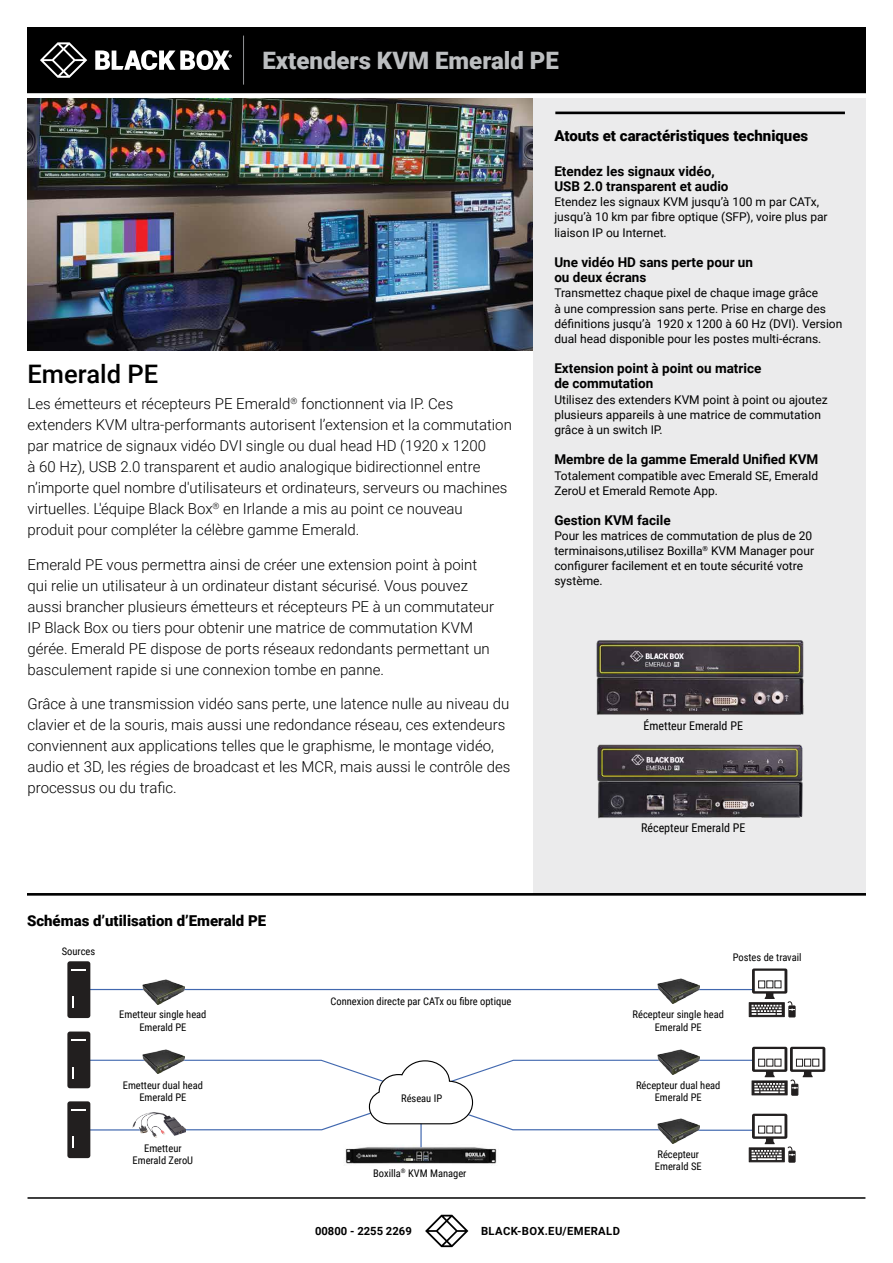
<style>
.page{position:relative;width:893px;height:1263px;background:#fff}
.page>*{position:absolute;margin:0;border:0;box-sizing:border-box;transform-origin:0 0}
.t1{font:500 25.5px "Roboto";color:#000}
.t2{font:900 24px "Roboto";color:#bcbec0}
.t3{font:300 15px/21px "Roboto";color:#000}
.t4{font:900 15px "Roboto";color:#000}
.t5{font:700 13.5px/15px "Roboto";color:#000}
.t6{font:12px/15.3px "Roboto";color:#000}
.t7{font:12px "Roboto Condensed";color:#000}
.t8{font:700 11.25px "Roboto";letter-spacing:.025em;color:#000}
.t9{font:700 11.25px "Roboto";color:#000}
.t10{font:10.5px/12.6px "Roboto Condensed";color:#000;text-align:center}
</style>
<div class="page">
<img style="left:28px;top:98px;width:505px;height:252px">
<div style="left:28px;top:28px;width:837px;height:64px;background:#000"></div>
<div style="left:27px;top:27px;width:839px;height:66px;border:2px solid #000"></div>
<svg style="left:40px;top:42px;width:47px;height:36px"></svg>
<svg style="left:95px;top:50px;width:136px;height:20px"></svg>
<hr style="left:28px;top:1197px;width:837px;height:2px;background:#000">
<hr style="left:243px;top:36px;width:1px;height:49px;background:#939598">
<div style="left:533px;top:98px;width:333px;height:796px;background:#ebebec"></div>
<hr style="left:27px;top:893px;width:839px;height:3px;background:#000">
<hr style="left:555px;top:112px;width:290px;height:2px;background:#000">
<svg style="left:425px;top:1215px;width:43px;height:32px"></svg>
<img style="left:598px;top:784px;width:205px;height:35px">
<img style="left:597px;top:744px;width:206px;height:40px">
<img style="left:596px;top:679px;width:208px;height:36px">
<img style="left:596px;top:640px;width:208px;height:39px">
<img style="left:345px;top:1145px;width:152px;height:19px">
<hr style="left:689px;top:1129px;width:64px;height:2px;background:#4168af">
<hr style="left:697px;top:1060px;width:56px;height:1px;background:#4168af">
<hr style="left:420px;top:1122px;width:2px;height:25px;background:#4168af">
<hr style="left:696px;top:989px;width:58px;height:1px;background:#4168af">
<hr style="left:90px;top:989px;width:571px;height:1px;background:#4168af">
<div style="left:67px;top:1101px;width:23px;height:57px;background:#221f1f;border-radius:3px"></div>
<svg style="left:72px;top:1137px;width:2px;height:11px"></svg>
<div style="left:788px;top:1005px;width:7px;height:12px;border:1px solid #221f1f"></div>
<div style="left:749px;top:1002px;width:36px;height:15px;border:1px solid #221f1f"></div>
<svg style="left:751px;top:968px;width:44px;height:47px"></svg>
<div style="left:758px;top:981px;width:7px;height:7px;border:1px solid #221f1f"></div>
<div style="left:67px;top:961px;width:23px;height:57px;background:#221f1f;border-radius:3px"></div>
<svg style="left:72px;top:969px;width:14px;height:2px"></svg>
<svg style="left:72px;top:996px;width:2px;height:12px"></svg>
<div style="left:788px;top:1151px;width:7px;height:11px;border:1px solid #221f1f"></div>
<div style="left:749px;top:1147px;width:36px;height:15px;border:1px solid #221f1f"></div>
<svg style="left:751px;top:1114px;width:44px;height:46px"></svg>
<div style="left:758px;top:1126px;width:7px;height:7px;border:1px solid #221f1f"></div>
<div style="left:791px;top:1084px;width:7px;height:11px;border:1px solid #221f1f"></div>
<div style="left:752px;top:1080px;width:35px;height:15px;border:1px solid #221f1f"></div>
<svg style="left:752px;top:1047px;width:73px;height:46px"></svg>
<div style="left:758px;top:1059px;width:7px;height:7px;border:1px solid #221f1f"></div>
<div style="left:796px;top:1059px;width:7px;height:7px;border:1px solid #221f1f"></div>
<div style="left:804px;top:1059px;width:7px;height:7px;border:1px solid #221f1f"></div>
<div style="left:812px;top:1059px;width:7px;height:7px;border:1px solid #221f1f"></div>
<div style="left:67px;top:1031px;width:23px;height:57px;background:#221f1f;border-radius:3px"></div>
<svg style="left:72px;top:1039px;width:14px;height:2px"></svg>
<img style="left:143px;top:979px;width:41px;height:25px">
<img style="left:658px;top:979px;width:41px;height:25px">
<img style="left:143px;top:1049px;width:41px;height:10px">
<img style="left:140px;top:1131px;width:45px;height:6px">
<svg style="left:72px;top:1059px;width:586px;height:72px"></svg>
<img style="left:658px;top:1049px;width:41px;height:25px">
<img style="left:658px;top:1119px;width:41px;height:24px">
<h2 class="t2" style="left:262px;top:44px;width:298px">Extenders KVM Emerald PE</h2>
<h1 class="t1" style="left:28px;top:356px;width:132px">Emerald PE</h1>
<p class="t3" style="left:28px;top:393px;width:486px">Les émetteurs et récepteurs PE Emerald<sup>®</sup> fonctionnent via IP. Ces extenders KVM ultra-performants autorisent l’extension et la commutation par matrice de signaux vidéo DVI single ou dual head HD (1920 x 1200<br>à 60 Hz), USB 2.0 transparent et audio analogique bidirectionnel entre n’importe quel nombre d'utilisateurs et ordinateurs, serveurs ou machines virtuelles. L'équipe Black Box<sup>®</sup> en Irlande a mis au point ce nouveau produit pour compléter la célèbre gamme Emerald.</p>
<p class="t3" style="left:28px;top:553px;width:468px">Emerald PE vous permettra ainsi de créer une extension point à point qui relie un utilisateur à un ordinateur distant sécurisé. Vous pouvez aussi brancher plusieurs émetteurs et récepteurs PE à un commutateur IP Black Box ou tiers pour obtenir une matrice de commutation KVM gérée. Emerald PE dispose de ports réseaux redondants permettant un basculement rapide si une connexion tombe en panne.</p>
<p class="t3" style="left:28px;top:693px;width:484px">Grâce à une transmission vidéo sans perte, une latence nulle au niveau du clavier et de la souris, mais aussi une redondance réseau, ces extendeurs conviennent aux applications telles que le graphisme, le montage vidéo, audio et 3D, les régies de broadcast et les MCR, mais aussi le contrôle des processus ou du trafic.</p>
<p class="t4" style="left:27px;top:910px;width:241px">Schémas d’utilisation d’Emerald PE</p>
<p class="t10" style="left:62px;top:944px;width:35px">Sources</p>
<p class="t10" style="left:119px;top:1008px;width:89px">Emetteur single head<br>Emerald PE</p>
<p class="t10" style="left:123px;top:1078px;width:82px">Emetteur dual head<br>Emerald PE</p>
<p class="t10" style="left:133px;top:1141px;width:62px">Emetteur<br>Emerald ZeroU</p>
<p class="t10" style="left:330px;top:995px;width:182px">Connexion directe par CATx ou fibre optique</p>
<p class="t10" style="left:401px;top:1091px;width:43px">Réseau IP</p>
<p class="t10" style="left:373px;top:1166px;width:95px">Boxilla<sup>®</sup> KVM Manager</p>
<p class="t4" style="left:554px;top:126px;width:255px">Atouts et caractéristiques techniques</p>
<p class="t5" style="left:554px;top:163px;width:176px">Etendez les signaux vidéo,<br>USB 2.0 transparent et audio</p>
<p class="t6" style="left:554px;top:194px;width:275px">Etendez les signaux KVM jusqu’à 100 m par CATx, jusqu’à 10 km par fibre optique (SFP), voire plus par liaison IP ou Internet.</p>
<p class="t5" style="left:554px;top:254px;width:200px">Une vidéo HD sans perte pour un ou deux écrans</p>
<p class="t6" style="left:554px;top:285px;width:290px">Transmettez chaque pixel de chaque image grâce<br>à une compression sans perte. Prise en charge des définitions jusqu’à 1920 x 1200 à 60 Hz (DVI). Version dual head disponible pour les postes multi-écrans.</p>
<p class="t5" style="left:554px;top:360px;width:209px">Extension point à point ou matrice de commutation</p>
<p class="t6" style="left:554px;top:391px;width:275px">Utilisez des extenders KVM point à point ou ajoutez plusieurs appareils à une matrice de commutation grâce à un switch IP.</p>
<p class="t5" style="left:554px;top:452px;width:266px">Membre de la gamme Emerald Unified KVM</p>
<p class="t6" style="left:554px;top:467px;width:265px">Totalement compatible avec Emerald SE, Emerald<br>ZeroU et Emerald Remote App.</p>
<p class="t5" style="left:554px;top:512px;width:118px">Gestion KVM facile</p>
<p class="t6" style="left:554px;top:528px;width:261px">Pour les matrices de commutation de plus de 20 terminaisons,utilisez Boxilla<sup>®</sup> KVM Manager pour configurer facilement et en toute sécurité votre système.</p>
<p class="t7" style="left:644px;top:717px;width:101px">Émetteur Emerald PE</p>
<p class="t7" style="left:641px;top:819px;width:106px">Récepteur Emerald PE</p>
<p class="t10" style="left:733px;top:950px;width:70px">Postes de travail</p>
<p class="t10" style="left:632px;top:1008px;width:93px">Récepteur single head<br>Emerald PE</p>
<p class="t10" style="left:636px;top:1078px;width:86px">Récepteur dual head<br>Emerald PE</p>
<p class="t10" style="left:655px;top:1147px;width:48px;text-align:left">Récepteur<br>Emerald SE</p>
<p class="t9" style="left:315px;top:1223px;width:98px">00800 - 2255 2269</p>
<p class="t8" style="left:481px;top:1223px;width:140px">BLACK-BOX.EU/EMERALD</p>
</div>
